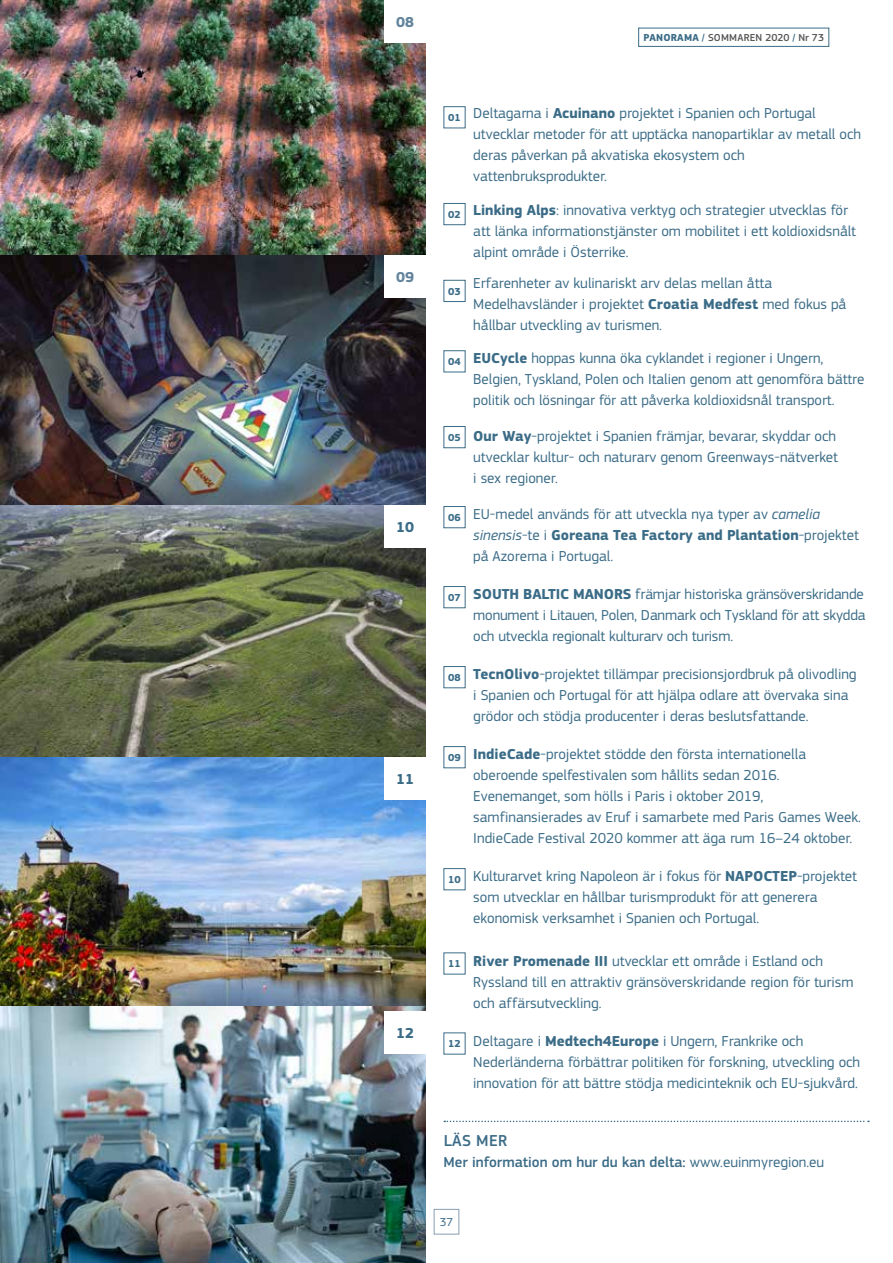
<style>
.page{position:relative;width:893px;height:1263px;background:#fff}
.page>*{position:absolute;margin:0;border:0;box-sizing:border-box;transform-origin:0 0}
.t1{font:500 16.5px "EC Square Sans Pro";letter-spacing:.02em;color:#3b6c87}
.t2{font:15px/21px "EC Square Sans Pro";color:#3b6c87}
.t3{font:500 15px "EC Square Sans Pro";color:#3b6c87}
.t4{font:700 15px "EC Square Sans Pro";color:#3b6c87}
.t5{font:700 15px "EC Square Sans Pro";color:#62849c}
.t6{font:12px "EC Square Sans Pro";color:#3b6c87}
.t7{font:500 10.5px "EC Square Sans Pro";letter-spacing:.02em;color:#575756}
.t8{font:700 10.5px "EC Square Sans Pro";color:#3b6c87}
.s1{font-weight:700;color:#3b6c87}
.s2{color:#3b6c87}
.s3{font-weight:700}
.s4{font-weight:700;font-size:10.5px}
.s5{font-style:italic}
.s6{font-weight:400}
</style>
<div class="page">
<img style="left:0;top:0;width:426px;height:1007px">
<img style="left:0;top:1007px;width:426px;height:256px">
<div style="left:384px;top:757px;width:42px;height:43px;background:#fff"></div>
<div style="left:384px;top:1011px;width:42px;height:42px;background:#fff"></div>
<div style="left:384px;top:505px;width:42px;height:43px;background:#fff"></div>
<div style="left:384px;top:256px;width:42px;height:42px;background:#fff"></div>
<div style="left:384px;top:0;width:42px;height:43px;background:#fff"></div>
<svg style="left:444px;top:1120px;width:425px;height:2px"></svg>
<div style="left:443px;top:203px;width:22px;height:22px;border:1px solid #3b6c87"></div>
<div style="left:443px;top:280px;width:22px;height:22px;border:1px solid #3b6c87"></div>
<div style="left:443px;top:426px;width:22px;height:22px;border:1px solid #3b6c87"></div>
<div style="left:443px;top:506px;width:22px;height:22px;border:1px solid #3b6c87"></div>
<div style="left:443px;top:586px;width:22px;height:22px;border:1px solid #3b6c87"></div>
<div style="left:638px;top:28px;width:191px;height:19px;border:1px solid #3b6c87"></div>
<div style="left:434px;top:1209px;width:25px;height:25px;border:1px solid #879fb3"></div>
<p class="t5" style="left:396px;top:13px;width:19px">08</p>
<p class="t5" style="left:396px;top:269px;width:19px">09</p>
<p class="t4" style="left:396px;top:518px;width:19px">10</p>
<p class="t4" style="left:396px;top:770px;width:19px">11</p>
<p class="t4" style="left:396px;top:1024px;width:19px">12</p>
<p class="t7" style="left:644px;top:32px;width:182px"><span class="s1">PANORAMA</span> <span class="s2">/</span> SOMMAREN 2020 <span class="s2">/</span> Nr 73</p>
<p class="t2" style="left:473px;top:102px;width:389px;text-indent:-25px"><sub>01</sub> Deltagarna i <span class="s3">Acuinano</span> projektet i Spanien och Portugal utvecklar metoder för att upptäcka nanopartiklar av metall och deras påverkan på akvatiska ekosystem och vattenbruksprodukter.</p>
<p class="t2" style="left:473px;top:199px;width:384px;text-indent:-25px"><sub>02</sub> <span class="s3">Linking Alps</span>: innovativa verktyg och strategier utvecklas för att länka informationstjänster om mobilitet i ett koldioxidsnålt alpint område i Österrike.</p>
<p class="t8" style="left:448px;top:285px;width:14px">03</p>
<p class="t2" style="left:473px;top:273px;width:374px">Erfarenheter av kulinariskt arv delas mellan åtta<br>Medelhavsländer i projektet <span class="s3">Croatia Medfest</span> med fokus på hållbar utveckling av turismen.</p>
<p class="t2" style="left:473px;top:348px;width:393px;text-indent:-25px"><sub>04</sub> <span class="s3">EUCycle</span> hoppas kunna öka cyklandet i regioner i Ungern,<br>Belgien, Tyskland, Polen och Italien genom att genomföra bättre politik och lösningar för att påverka koldioxidsnål transport.</p>
<p class="t2" style="left:473px;top:425px;width:366px;text-indent:-25px"><span class="s4">05</span> <span class="s3">Our Way</span>-projektet i Spanien främjar, bevarar, skyddar och utvecklar kultur- och naturarv genom Greenways-nätverket i sex regioner.</p>
<p class="t2" style="left:473px;top:504px;width:387px;text-indent:-25px"><sub>06</sub> EU-medel används för att utveckla nya typer av <span class="s5">camelia sinensis</span>-te i <span class="s3">Goreana Tea Factory and Plantation</span>-projektet på Azorerna i Portugal.</p>
<p class="t2" style="left:473px;top:584px;width:394px;text-align:justify;text-indent:-25px"><sub>07</sub> <span class="s3">SOUTH BALTIC MANORS</span> främjar historiska gränsöverskridande monument i Litauen, Polen, Danmark och Tyskland för att skydda och utveckla regionalt kulturarv och turism.</p>
<p class="t2" style="left:473px;top:664px;width:385px;text-indent:-25px"><sub>08</sub> <span class="s3">TecnOlivo</span>-projektet tillämpar precisionsjordbruk på olivodling i Spanien och Portugal för att hjälpa odlare att övervaka sina grödor och stödja producenter i deras beslutsfattande.</p>
<p class="t2" style="left:473px;top:744px;width:389px;text-indent:-25px"><sub>09</sub> <span class="s3">IndieCade</span>-projektet stödde den första internationella oberoende spelfestivalen som hållits sedan 2016.<br>Evenemanget, som hölls i Paris i oktober 2019, samfinansierades av Eruf i samarbete med Paris Games Week.<br>IndieCade Festival 2020 kommer att äga rum 16–24 oktober.</p>
<p class="t2" style="left:473px;top:866px;width:385px;text-indent:-25px"><sub>10</sub> Kulturarvet kring Napoleon är i fokus för <span class="s3">NAPOCTEP</span>-projektet som utvecklar en hållbar turismprodukt för att generera ekonomisk verksamhet i Spanien och Portugal.</p>
<p class="t2" style="left:473px;top:950px;width:382px;text-indent:-25px"><sub>11</sub> <span class="s3">River Promenade III</span> utvecklar ett område i Estland och<br>Ryssland till en attraktiv gränsöverskridande region för turism och affärsutveckling.</p>
<p class="t2" style="left:473px;top:1030px;width:388px;text-indent:-25px"><sub>12</sub> Deltagare i <span class="s3">Medtech4Europe</span> i Ungern, Frankrike och<br>Nederländerna förbättrar politiken för forskning, utveckling och innovation för att bättre stödja medicinteknik och EU-sjukvård.</p>
<p class="t1" style="left:444px;top:1131px;width:65px">LÄS MER</p>
<p class="t3" style="left:443px;top:1153px;width:382px">Mer information om hur du kan delta: <span class="s6">www.euinmyregion.eu</span></p>
<p class="t6" style="left:440px;top:1215px;width:15px">37</p>
</div>
